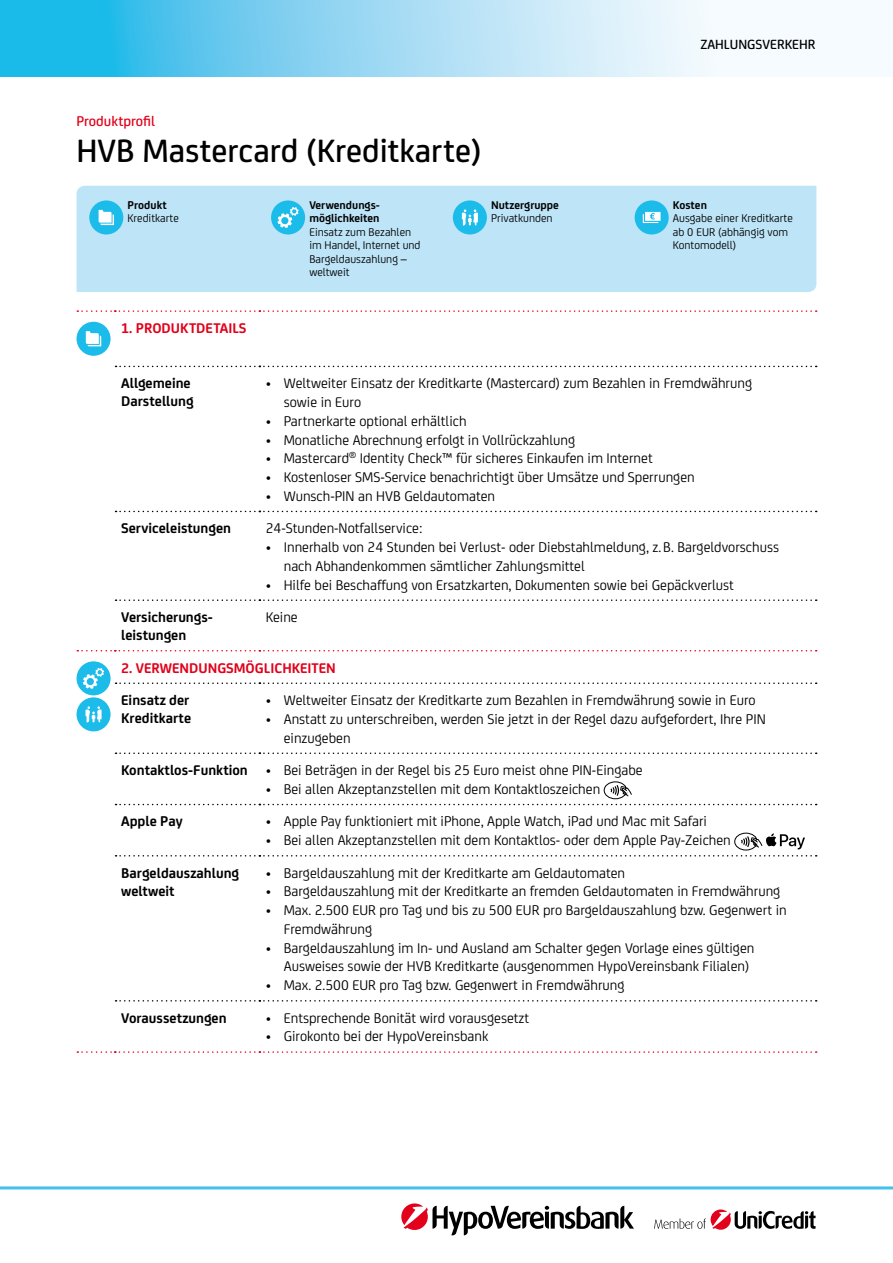
<style>
.page{position:relative;width:893px;height:1263px;background:#fff}
.page>*{position:absolute;margin:0;border:0;box-sizing:border-box;transform-origin:0 0}
.t1{font:500 34.5px "Uni Credit";color:#000}
.t2{font:15px/18.8px "Uni Credit";color:#000}
.t3{font:700 15px/18px "Uni Credit";color:#000}
.t4{font:700 15px "Uni Credit";color:#e2001a}
.t5{font:500 15px "Uni Credit";color:#e2001a}
.t6{font:500 14.25px "Uni Credit";color:#000}
.t7{font:12px/13.5px "Uni Credit";color:#000}
.t8{font:700 12px/13.5px "Uni Credit";color:#000}
.s1{font-weight:700}
</style>
<div class="page">
<svg style="left:0;top:0;width:717px;height:77px"></svg>
<hr style="left:0;top:1186px;width:893px;height:3px;background:#45c0eb">
<svg style="left:654px;top:1209px;width:161px;height:21px"></svg>
<svg style="left:401px;top:1203px;width:233px;height:32px"></svg>
<div style="left:77px;top:186px;width:739px;height:106px;background:#bde4f7"></div>
<div style="left:89px;top:200px;width:34px;height:34px;background:#1bbbea;border-radius:50%"></div>
<svg style="left:99px;top:210px;width:15px;height:15px"></svg>
<div style="left:271px;top:200px;width:34px;height:34px;background:#1bbbea;border-radius:50%"></div>
<svg style="left:277px;top:207px;width:22px;height:21px"></svg>
<div style="left:453px;top:200px;width:34px;height:34px;background:#1bbbea;border-radius:50%"></div>
<svg style="left:462px;top:209px;width:16px;height:16px"></svg>
<div style="left:635px;top:200px;width:34px;height:34px;background:#1bbbea;border-radius:50%"></div>
<svg style="left:643px;top:212px;width:18px;height:11px"></svg>
<svg style="left:77px;top:310px;width:740px;height:2px"></svg>
<svg style="left:77px;top:650px;width:740px;height:1px"></svg>
<svg style="left:116px;top:682px;width:701px;height:2px"></svg>
<svg style="left:116px;top:752px;width:701px;height:2px"></svg>
<svg style="left:116px;top:1000px;width:701px;height:1px"></svg>
<svg style="left:116px;top:366px;width:701px;height:1px"></svg>
<svg style="left:116px;top:511px;width:701px;height:1px"></svg>
<svg style="left:116px;top:599px;width:701px;height:2px"></svg>
<svg style="left:77px;top:1051px;width:740px;height:2px"></svg>
<div style="left:77px;top:322px;width:34px;height:34px;background:#1bbbea;border-radius:50%"></div>
<svg style="left:86px;top:331px;width:15px;height:15px"></svg>
<div style="left:77px;top:661px;width:34px;height:34px;background:#1bbbea;border-radius:50%"></div>
<svg style="left:83px;top:668px;width:21px;height:21px"></svg>
<div style="left:77px;top:697px;width:34px;height:34px;background:#1bbbea;border-radius:50%"></div>
<svg style="left:86px;top:706px;width:16px;height:16px"></svg>
<svg style="left:116px;top:782px;width:701px;height:23px"></svg>
<svg style="left:116px;top:833px;width:701px;height:23px"></svg>
<p class="t5" style="left:77px;top:110px;width:80px">Produktprofil</p>
<h1 class="t1" style="left:77px;top:125px;width:406px">HVB Mastercard (Kreditkarte)</h1>
<p class="t8" style="left:128px;top:197px;width:41px">Produkt</p>
<p class="t7" style="left:128px;top:211px;width:53px">Kreditkarte</p>
<p class="t8" style="left:309px;top:197px;width:72px">Verwendungs&shy;möglichkeiten</p>
<p class="t7" style="left:309px;top:225px;width:113px">Einsatz zum Bezahlen im Handel, Internet und<br>Bargeldauszahlung – weltweit</p>
<p class="t8" style="left:491px;top:197px;width:69px">Nutzergruppe</p>
<p class="t7" style="left:491px;top:211px;width:63px">Privatkunden</p>
<p class="t4" style="left:121px;top:317px;width:127px">1. PRODUKTDETAILS</p>
<p class="t6" style="left:700px;top:34px;width:117px">Zahlungsverkehr</p>
<p class="t8" style="left:673px;top:197px;width:36px">Kosten</p>
<p class="t7" style="left:673px;top:211px;width:121px">Ausgabe einer Kreditkarte ab 0 EUR (abhängig vom<br>Kontomodell)</p>
<p class="t3" style="left:121px;top:373px;width:74px">Allgemeine<br>Darstellung</p>
<p class="t2" style="left:284px;top:373px;width:470px;text-indent:-18px">• Weltweiter Einsatz der Kreditkarte (Mastercard) zum Bezahlen in Fremdwährung sowie in Euro</p>
<p class="t2" style="left:266px;top:411px;width:202px">• Partnerkarte optional erhältlich</p>
<p class="t2" style="left:266px;top:429px;width:311px">• Monatliche Abrechnung erfolgt in Vollrückzahlung</p>
<p class="t2" style="left:266px;top:448px;width:388px">• Mastercard<sup>®</sup> Identity Check™ für sicheres Einkaufen im Internet</p>
<p class="t2" style="left:266px;top:467px;width:430px">• Kostenloser SMS-Service benachrichtigt über Umsätze und Sperrungen</p>
<p class="t2" style="left:266px;top:486px;width:231px">• Wunsch-PIN an HVB Geldautomaten</p>
<p class="t3" style="left:121px;top:518px;width:111px">Serviceleistungen</p>
<p class="t2" style="left:266px;top:518px;width:158px">24-Stunden-Notfallservice:</p>
<p class="t2" style="left:284px;top:537px;width:497px;text-indent:-18px">• Innerhalb von 24 Stunden bei Verlust- oder Diebstahlmeldung, z.B. Bargeldvorschuss nach Abhandenkommen sämtlicher Zahlungsmittel</p>
<p class="t2" style="left:266px;top:574px;width:470px">• Hilfe bei Beschaffung von Ersatzkarten, Dokumenten sowie bei Gepäckverlust</p>
<p class="t3" style="left:121px;top:607px;width:93px">Versicherungs&shy;leistungen</p>
<p class="t2" style="left:266px;top:607px;width:34px">Keine</p>
<p class="t4" style="left:121px;top:656px;width:216px">2. VERWENDUNGSMÖGLICHKEITEN</p>
<p class="t3" style="left:121px;top:690px;width:71px">Einsatz der<br>Kreditkarte</p>
<p class="t2" style="left:266px;top:690px;width:491px">• Weltweiter Einsatz der Kreditkarte zum Bezahlen in Fremdwährung sowie in Euro</p>
<p class="t2" style="left:284px;top:709px;width:483px;text-indent:-18px">• Anstatt zu unterschreiben, werden Sie jetzt in der Regel dazu aufgefordert, Ihre PIN einzugeben</p>
<p class="t2" style="left:121px;top:760px;width:523px"><span class="s1">Kontaktlos-Funktion</span> • Bei Beträgen in der Regel bis 25 Euro meist ohne PIN-Eingabe</p>
<p class="t2" style="left:266px;top:779px;width:336px">• Bei allen Akzeptanzstellen mit dem Kontaktloszeichen</p>
<p class="t3" style="left:121px;top:811px;width:63px">Apple Pay</p>
<p class="t2" style="left:266px;top:811px;width:443px">• Apple Pay funktioniert mit iPhone, Apple Watch, iPad und Mac mit Safari</p>
<p class="t2" style="left:266px;top:830px;width:467px">• Bei allen Akzeptanzstellen mit dem Kontaktlos- oder dem Apple Pay-Zeichen</p>
<p class="t3" style="left:121px;top:863px;width:120px">Bargeldauszahlung weltweit</p>
<p class="t2" style="left:266px;top:862px;width:361px">• Bargeldauszahlung mit der Kreditkarte am Geldautomaten</p>
<p class="t2" style="left:266px;top:881px;width:516px">• Bargeldauszahlung mit der Kreditkarte an fremden Geldautomaten in Fremdwährung</p>
<p class="t2" style="left:284px;top:900px;width:505px;text-indent:-18px">• Max. 2.500 EUR pro Tag und bis zu 500 EUR pro Bargeldauszahlung bzw. Gegenwert in<br>Fremdwährung</p>
<p class="t2" style="left:284px;top:937px;width:472px;text-indent:-18px">• Bargeldauszahlung im In- und Ausland am Schalter gegen Vorlage eines gültigen<br>Ausweises sowie der HVB Kreditkarte (ausgenommen HypoVereinsbank Filialen)</p>
<p class="t2" style="left:266px;top:975px;width:360px">• Max. 2.500 EUR pro Tag bzw. Gegenwert in Fremdwährung</p>
<p class="t3" style="left:121px;top:1008px;width:107px">Voraussetzungen</p>
<p class="t2" style="left:266px;top:1007px;width:265px">• Entsprechende Bonität wird vorausgesetzt</p>
<p class="t2" style="left:266px;top:1026px;width:224px">• Girokonto bei der HypoVereinsbank</p>
</div>
